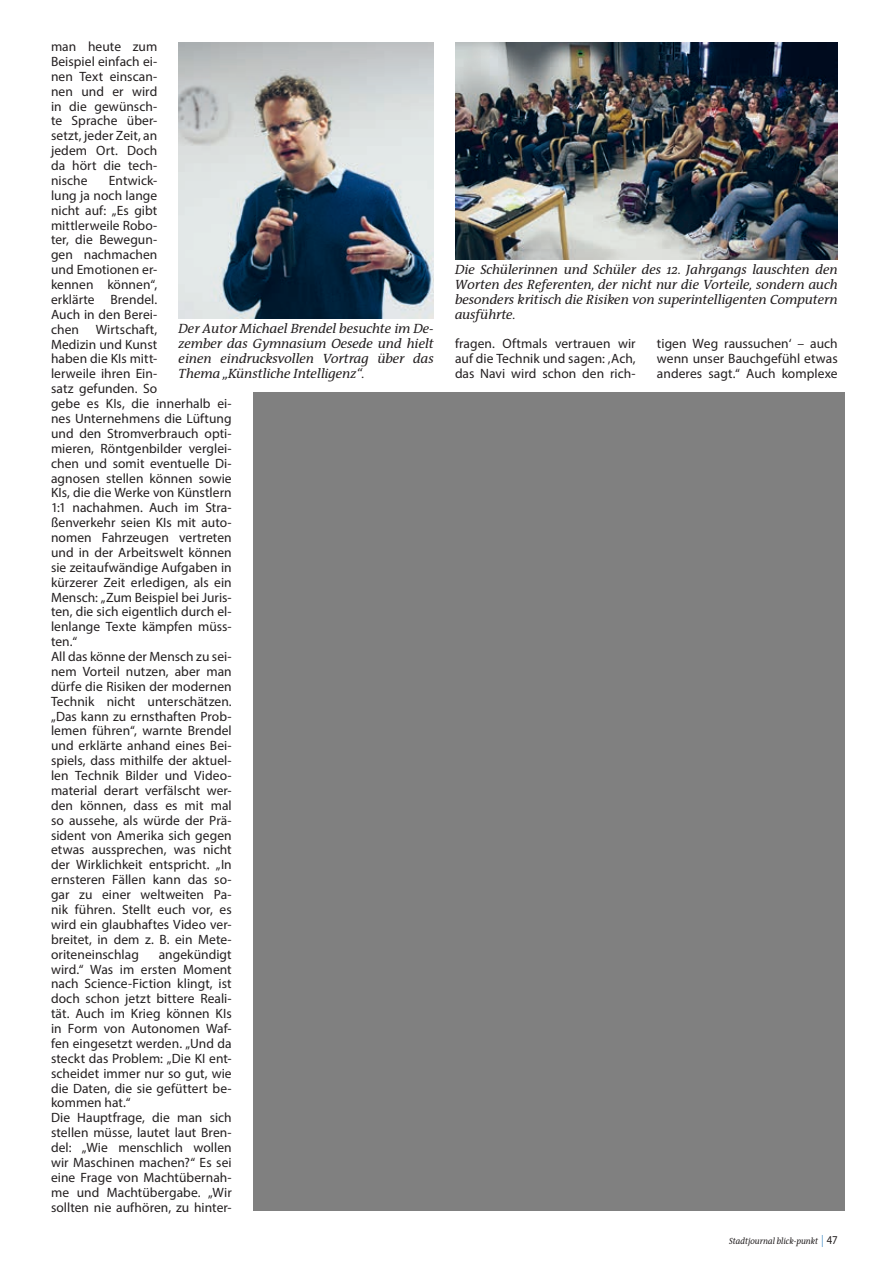
<style>
.page{position:relative;width:893px;height:1263px;background:#fff}
.page>*{position:absolute;margin:0;border:0;box-sizing:border-box;transform-origin:0 0}
.t1{font:13.5px/14.9px "Myriad Pro";letter-spacing:.005em;color:#231f20;text-align:justify}
.t2{font:italic 13.5px/14.9px "Thesis Antiqua";color:#231f20;text-align:justify}
.t3{font:italic 9px "Thesis Antiqua";letter-spacing:.005em;color:#231f20;scale:.9 1}
.s1{font-family:"Myriad Pro";font-weight:300;font-style:normal;font-stretch:condensed;font-size:12px;color:#0166b3}
.s2{font-family:"Myriad Pro";font-style:normal;font-size:12px}
</style>
<div class="page">
<img style="left:179px;top:43px;width:255px;height:276px">
<img style="left:455px;top:43px;width:383px;height:216px">
<div style="left:253px;top:392px;width:591px;height:819px;background:#808080"></div>
<p class="t1" style="left:51px;top:39px;width:108px">man heute zum Beispiel einfach ei&shy;nen Text einscan&shy;nen und er wird in die gewünsch&shy;te Sprache über&shy;setzt, jeder Zeit, an jedem Ort. Doch da hört die tech&shy;nische</p>
<p class="t1" style="left:51px;top:173px;width:182px;text-align:left;text-indent:58px">Entwick-<br>lung ja noch lange<br>nicht auf: „Es gibt<br>mittlerweile Robo-<br>ter, die Bewegun-<br>gen nachmachen<br>und Emotionen er-<br>kennen können“,<br>erklärte Brendel.<br>Auch in den Berei-<br>chen Wirtschaft,<br>Medizin und Kunst<br>haben die KIs mitt-<br>lerweile ihren Ein-<br>satz gefunden. So<br>gebe es KIs, die innerhalb ei&shy;nes Unternehmens die Lüftung und den Stromverbrauch opti&shy;mieren, Röntgenbilder verglei&shy;chen und somit eventuelle Di&shy;agnosen stellen können sowie<br>KIs, die die Werke von Künstlern<br>1:1 nachahmen. Auch im Stra&shy;ßenverkehr seien KIs mit auto&shy;nomen Fahrzeugen vertreten und in der Arbeitswelt können sie zeitaufwändige Aufgaben in kürzerer Zeit erledigen, als ein<br>Mensch: „Zum Beispiel bei Juris&shy;ten, die sich eigentlich durch el&shy;lenlange Texte kämpfen müss&shy;ten.“<br>All das könne der Mensch zu sei&shy;nem Vorteil nutzen, aber man dürfe die Risiken der modernen<br>Technik nicht unterschätzen. „Das kann zu ernsthaften Prob&shy;lemen führen“, warnte Brendel und erklärte anhand eines Bei&shy;spiels, dass mithilfe der aktuel&shy;len Technik Bilder und Video&shy;material derart verfälscht wer&shy;den können, dass es mit mal so aussehe, als würde der Prä&shy;sident von Amerika sich gegen etwas aussprechen, was nicht der Wirklichkeit entspricht. „In ernsteren Fällen kann das so&shy;gar zu einer weltweiten Pa&shy;nik führen. Stellt euch vor, es wird ein glaubhaftes Video ver&shy;breitet, in dem z. B. ein Mete&shy;oriteneinschlag</p>
<p class="t2" style="left:179px;top:321px;width:257px">Der Autor Michael Brendel besuchte im De&shy;zember das Gymnasium Oesede und hielt einen eindrucksvollen Vortrag über das Thema „Künstliche Intelligenz“.</p>
<p class="t1" style="left:51px;top:946px;width:182px;text-align:left;text-indent:108px">angekündigt wird.“ Was im ersten Moment nach Science-Fiction klingt, ist doch schon jetzt bittere Reali&shy;tät. Auch im Krieg können KIs in Form von Autonomen Waf&shy;fen eingesetzt werden. „Und da steckt das Problem: „Die KI ent&shy;scheidet immer nur so gut, wie die Daten, die sie gefüttert be&shy;kommen hat.“<br>Die Hauptfrage, die man sich stellen müsse, lautet laut Bren&shy;del: „Wie menschlich wollen wir Maschinen machen?“ Es sei eine Frage von Machtübernah&shy;me und Machtübergabe. „Wir sollten nie aufhören, zu hinter-</p>
<p class="t2" style="left:455px;top:261px;width:384px">Die Schülerinnen und Schüler des 12. Jahrgangs lauschten den Worten des Referenten, der nicht nur die Vorteile, sondern auch besonders kritisch die Risiken von superintelligenten Computern ausführte.</p>
<p class="t1" style="left:455px;top:336px;width:182px">fragen. Oftmals vertrauen wir auf die Technik und sagen: ‚Ach, das Navi wird schon den rich-</p>
<p class="t1" style="left:657px;top:336px;width:182px">tigen Weg raussuchen‘ – auch wenn unser Bauchgefühl etwas anderes sagt.“ Auch komplexe</p>
<p class="t3" style="left:729px;top:1234px;width:122px">Stadtjournal blick-punkt <span class="s1">|</span> <span class="s2">47</span></p>
</div>
